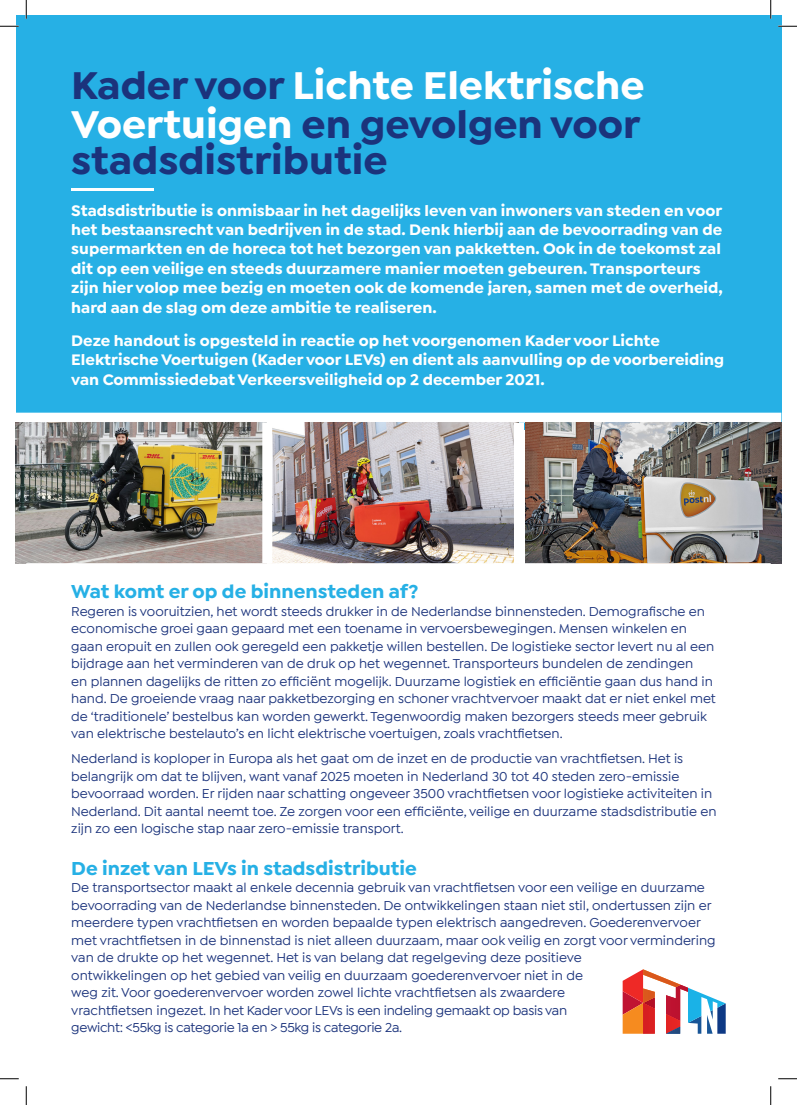
<style>
.page{position:relative;width:797px;height:1105px;background:#fff}
.page>*{position:absolute;margin:0;border:0;box-sizing:border-box;transform-origin:0 0}
.t1{font:700 41.25px/38.9px "Isidora Sans";color:#fff}
.t2{font:700 41.25px "Isidora Sans";color:#1b337c}
.t3{font:700 20px "Isidora Sans";color:#26b0e5}
.t4{font:700 16.25px/19.4px "Isidora Sans";color:#fff}
.t5{font:500 13.75px/17.5px "Isidora Sans";color:#1b337c}
.s1{color:#1b337c}
</style>
<div class="page">
<div style="left:16px;top:16px;width:765px;height:414px;background:#26b0e5"></div>
<hr style="left:71px;top:188px;width:83px;height:2px;background:#fff">
<div style="left:16px;top:413px;width:765px;height:10px;background:#fff"></div>
<img style="left:16px;top:423px;width:498px;height:140px">
<img style="left:525px;top:423px;width:256px;height:140px">
<div style="left:514px;top:423px;width:10px;height:140px;background:#fff"></div>
<div style="left:262px;top:423px;width:10px;height:140px;background:#fff"></div>
<svg style="left:622px;top:969px;width:103px;height:65px"></svg>
<svg style="left:0;top:25px;width:19px;height:2px"></svg>
<svg style="left:778px;top:25px;width:19px;height:2px"></svg>
<svg style="left:0;top:1078px;width:19px;height:1px"></svg>
<svg style="left:778px;top:1078px;width:19px;height:1px"></svg>
<svg style="left:25px;top:0;width:2px;height:19px"></svg>
<svg style="left:25px;top:1086px;width:2px;height:19px"></svg>
<svg style="left:770px;top:0;width:1px;height:19px"></svg>
<svg style="left:770px;top:1086px;width:1px;height:19px"></svg>
<p class="t1" style="left:71px;top:66px;width:575px"><span class="s1">Kader voor</span> Lichte Elektrische<br>Voertuigen <span class="s1">en gevolgen voor</span></p>
<p class="t2" style="left:71px;top:134px;width:318px">stadsdistributie</p>
<p class="t4" style="left:71px;top:201px;width:653px">Stadsdistributie is onmisbaar in het dagelijks leven van inwoners van steden en voor het bestaansrecht van bedrijven in de stad. Denk hierbij aan de bevoorrading van de supermarkten en de horeca tot het bezorgen van pakketten. Ook in de toekomst zal dit op een veilige en steeds duurzamere manier moeten gebeuren. Transporteurs zijn hier volop mee bezig en moeten ook de komende jaren, samen met de overheid, hard aan de slag om deze ambitie te realiseren.</p>
<p class="t4" style="left:71px;top:331px;width:654px">Deze handout is opgesteld in reactie op het voorgenomen Kader voor Lichte<br>Elektrische Voertuigen (Kader voor LEVs) en dient als aanvulling op de voorbereiding van Commissiedebat Verkeersveiligheid op 2 december 2021.</p>
<p class="t3" style="left:71px;top:579px;width:349px">Wat komt er op de binnensteden af?</p>
<p class="t5" style="left:71px;top:602px;width:646px">Regeren is vooruitzien, het wordt steeds drukker in de Nederlandse binnensteden. Demografische en economische groei gaan gepaard met een toename in vervoersbewegingen. Mensen winkelen en gaan eropuit en zullen ook geregeld een pakketje willen bestellen. De logistieke sector levert nu al een bijdrage aan het verminderen van de druk op het wegennet. Transporteurs bundelen de zendingen<br>en plannen dagelijks de ritten zo efficiënt mogelijk. Duurzame logistiek en efficiëntie gaan dus hand in hand. De groeiende vraag naar pakketbezorging en schoner vrachtvervoer maakt dat er niet enkel met de ‘traditionele’ bestelbus kan worden gewerkt. Tegenwoordig maken bezorgers steeds meer gebruik van elektrische bestelauto’s en licht elektrische voertuigen, zoals vrachtfietsen.</p>
<p class="t5" style="left:71px;top:750px;width:647px">Nederland is koploper in Europa als het gaat om de inzet en de productie van vrachtfietsen. Het is belangrijk om dat te blijven, want vanaf 2025 moeten in Nederland 30 tot 40 steden zero-emissie bevoorraad worden. Er rijden naar schatting ongeveer 3500 vrachtfietsen voor logistieke activiteiten in Nederland. Dit aantal neemt toe. Ze zorgen voor een efficiënte, veilige en duurzame stadsdistributie en zijn zo een logische stap naar zero-emissie transport.</p>
<p class="t3" style="left:71px;top:856px;width:347px">De inzet van LEVs in stadsdistributie</p>
<p class="t5" style="left:71px;top:879px;width:646px">De transportsector maakt al enkele decennia gebruik van vrachtfietsen voor een veilige en duurzame bevoorrading van de Nederlandse binnensteden. De ontwikkelingen staan niet stil, ondertussen zijn er meerdere typen vrachtfietsen en worden bepaalde typen elektrisch aangedreven. Goederenvervoer met vrachtfietsen in de binnenstad is niet alleen duurzaam, maar ook veilig en zorgt voor vermindering van de drukte op het wegennet. Het is van belang dat regelgeving deze positieve<br>ontwikkelingen op het gebied van veilig en duurzaam goederenvervoer niet in de<br>weg zit. Voor goederenvervoer worden zowel lichte vrachtfietsen als zwaardere<br>vrachtfietsen ingezet. In het Kader voor LEVs is een indeling gemaakt op basis van<br>gewicht: &lt;55kg is categorie 1a en &gt; 55kg is categorie 2a.</p>
</div>
